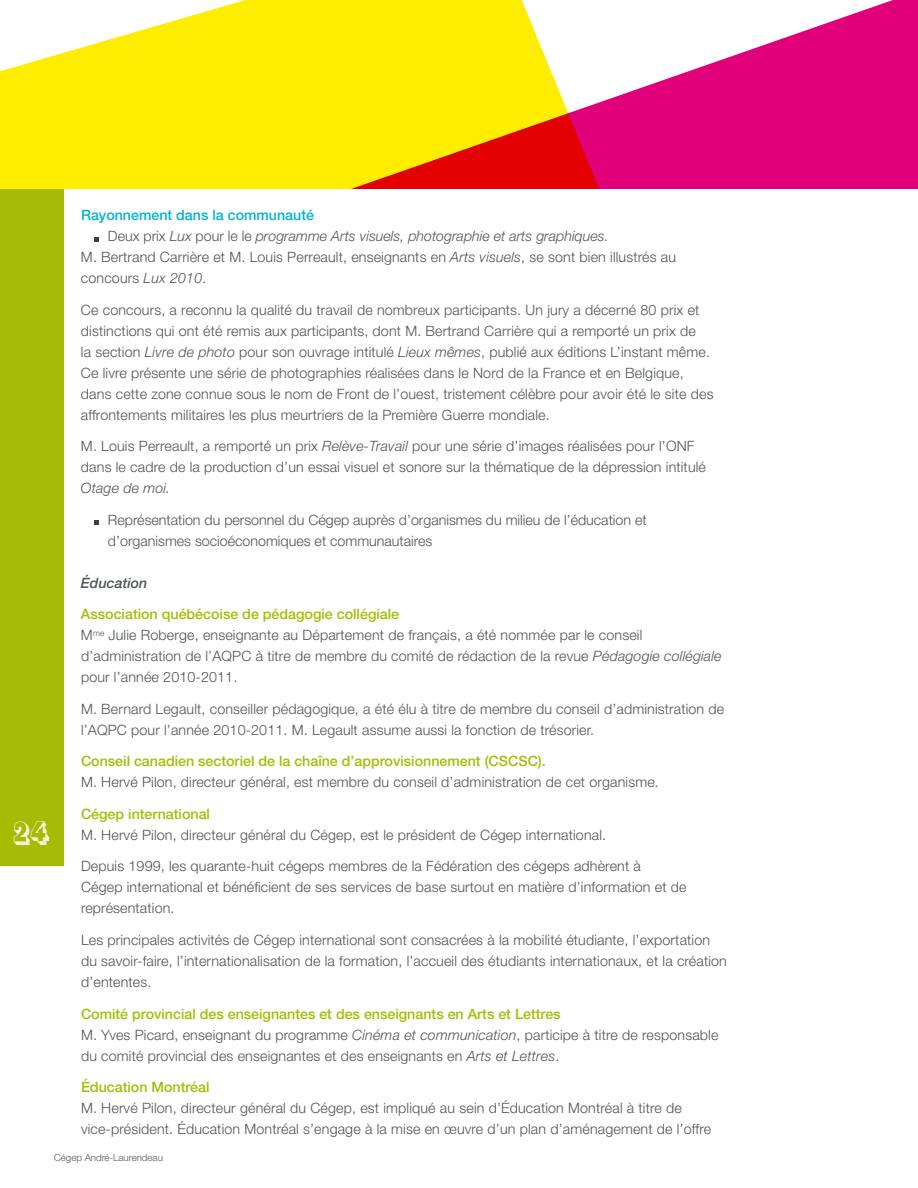
<style>
.page{position:relative;width:918px;height:1188px;background:#fff}
.page>*{position:absolute;margin:0;border:0;box-sizing:border-box;transform-origin:0 0}
.t1{font:30px "Ultinoid";color:#fff}
.t2{font:300 14.25px/21px "Helvetica Neue LT Std";letter-spacing:.01em;color:#4e554f}
.t3{font:500 14.25px "Helvetica Neue LT Std";color:#a4bd04}
.t4{font:italic 300 14.25px "Helvetica Neue LT Std";color:#4e554f}
.t5{font:500 14.25px "Helvetica Neue LT Std";color:#00b3d0}
.t6{font:italic 500 14.25px "Helvetica Neue LT Std";color:#4e554f}
.t7{font:300 9.75px "Helvetica Neue LT Std";color:#58585a}
.s1{font-style:normal}
.s2{font-style:italic}
.s3{font-weight:500;color:#a4bd04}
</style>
<div class="page">
<svg style="left:94px;top:237px;width:5px;height:4px"></svg>
<svg style="left:94px;top:521px;width:5px;height:4px"></svg>
<svg style="left:599px;top:0;width:319px;height:189px;fill:#e2007a"></svg>
<svg style="left:0;top:0;width:599px;height:189px;background:#fcd822"></svg>
<div style="left:0;top:189px;width:63px;height:676px;background:#a4bd04"></div>
<p class="t5" style="left:81px;top:207px;width:235px">Rayonnement dans la communauté</p>
<p class="t4" style="left:108px;top:228px;width:502px"><span class="s1">Deux prix</span> Lux <span class="s1">pour le le</span> programme Arts visuels, photographie et arts graphiques.</p>
<p class="t2" style="left:81px;top:247px;width:597px">M. Bertrand Carrière et M. Louis Perreault, enseignants en <span class="s2">Arts visuels</span>, se sont bien illustrés au</p>
<p class="t2" style="left:81px;top:268px;width:127px">concours <span class="s2">Lux 2010</span>.</p>
<p class="t2" style="left:81px;top:299px;width:634px">Ce concours, a reconnu la qualité du travail de nombreux participants. Un jury a décerné 80 prix et distinctions qui ont été remis aux participants, dont M. Bertrand Carrière qui a remporté un prix de<br>la section <span class="s2">Livre de photo</span> pour son ouvrage intitulé <span class="s2">Lieux mêmes</span>, publié aux éditions L’instant même.<br>Ce livre présente une série de photographies réalisées dans le Nord de la France et en Belgique, dans cette zone connue sous le nom de Front de l’ouest, tristement célèbre pour avoir été le site des affrontements militaires les plus meurtriers de la Première Guerre mondiale.</p>
<p class="t2" style="left:81px;top:436px;width:627px">M. Louis Perreault, a remporté un prix <span class="s2">Relève-Travail</span> pour une série d’images réalisées pour l’ONF dans le cadre de la production d’un essai visuel et sonore sur la thématique de la dépression intitulé</p>
<p class="t4" style="left:81px;top:480px;width:91px">Otage de moi.</p>
<p class="t2" style="left:108px;top:509px;width:540px">Représentation du personnel du Cégep auprès d’organismes du milieu de l’éducation et d’organismes socioéconomiques et communautaires</p>
<p class="t6" style="left:81px;top:574px;width:68px">Éducation</p>
<p class="t2" style="left:81px;top:604px;width:642px"><span class="s3">Association québécoise de pédagogie collégiale<br></span>M<sup>me</sup> Julie Roberge, enseignante au Département de français, a été nommée par le conseil d’administration de l’AQPC à titre de membre du comité de rédaction de la revue <span class="s2">Pédagogie collégiale </span>pour l’année 2010-2011.</p>
<p class="t2" style="left:81px;top:698px;width:645px">M. Bernard Legault, conseiller pédagogique, a été élu à titre de membre du conseil d’administration de l’AQPC pour l’année 2010-2011. M. Legault assume aussi la fonction de trésorier.</p>
<p class="t3" style="left:81px;top:753px;width:419px">Conseil canadien sectoriel de la chaîne d’approvisionnement (CSCSC</p>
<p class="t3" style="left:538px;top:753px;width:9px">).</p>
<p class="t2" style="left:81px;top:772px;width:579px">M. Hervé Pilon, directeur général, est membre du conseil d’administration de cet organisme.</p>
<p class="t3" style="left:81px;top:805px;width:131px">Cégep international</p>
<p class="t2" style="left:81px;top:824px;width:527px">M. Hervé Pilon, directeur général du Cégep, est le président de Cégep international.</p>
<p class="t2" style="left:81px;top:856px;width:607px">Depuis 1999, les quarante-huit cégeps membres de la Fédération des cégeps adhèrent à<br>Cégep international et bénéficient de ses services de base surtout en matière d’information et de représentation.</p>
<p class="t2" style="left:81px;top:929px;width:647px">Les principales activités de Cégep international sont consacrées à la mobilité étudiante, l’exportation du savoir-faire, l’internationalisation de la formation, l’accueil des étudiants internationaux, et la création d’ententes.</p>
<p class="t2" style="left:81px;top:1003px;width:639px"><span class="s3">Comité provincial des enseignantes et des enseignants en Arts et Lettres<br></span>M. Yves Picard, enseignant du programme <span class="s2">Cinéma et communication</span>, participe à titre de responsable du comité provincial des enseignantes et des enseignants en <span class="s2">Arts et Lettres</span>.</p>
<p class="t3" style="left:81px;top:1078px;width:130px">Éducation Montréal</p>
<p class="t2" style="left:81px;top:1097px;width:632px">M. Hervé Pilon, directeur général du Cégep, est impliqué au sein d’Éducation Montréal à titre de vice-président. Éducation Montréal s’engage à la mise en œuvre d’un plan d’aménagement de l’offre</p>
<p class="t7" style="left:54px;top:1152px;width:110px">Cégep André-Laurendeau</p>
<h1 class="t1" style="left:14px;top:817px;width:38px">24</h1>
</div>
